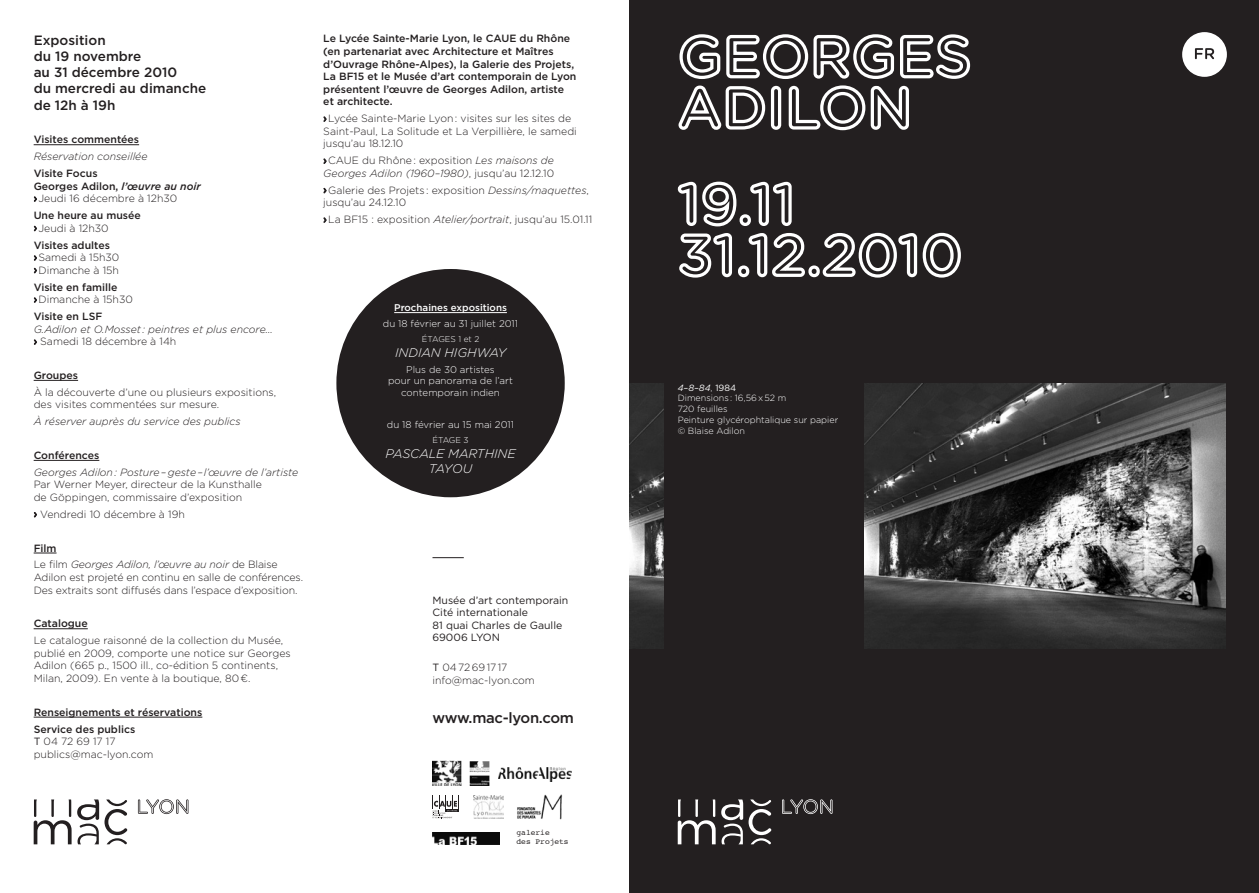
<style>
.page{position:relative;width:1259px;height:893px;background:#fff}
.page>*{position:absolute;margin:0;border:0;box-sizing:border-box;transform-origin:0 0}
.t1{font:500 14.85px "Gotham";letter-spacing:-.02em;color:#231f20}
.t2{font:500 13.5px/16.2px "Gotham";color:#231f20}
.t3{font:italic 300 12.6px/15px "Gotham Rounded";color:#fff;text-align:center}
.t4{font:300 10.5px/12.6px "Gotham";color:#231f20}
.t5{font:500 10.5px/12.6px "Gotham";color:#231f20}
.t6{font:italic 300 10.5px/12.6px "Gotham";color:#231f20}
.t7{font:10.5px/12.6px "Gotham";color:#231f20}
.t8{font:300 9.75px/11.7px "Gotham";color:#fff;text-align:center}
.t9{font:500 9.75px "Gotham";color:#fff}
.t10{font:300 9px/10.8px "Gotham";color:#fff}
.t11{font:300 8.4px "Gotham Rounded";color:#fff}
.t12{font:7.95px/9.4px "Courier";color:#231f20}
.s1{font-style:italic}
.s2{font-family:"Gotham Rounded";font-weight:400}
.s3{font-weight:300}
.s4{font-weight:500}
.s5{font-weight:500;font-style:normal}
.s6{font-family:"Gotham Rounded";font-weight:400;font-style:normal}
.s7{font-style:normal}
.s8{font-weight:400}
.s9{font-weight:400;font-style:italic}
</style>
<div class="page">
<div style="left:629px;top:0;width:630px;height:893px;background:#231f20"></div>
<svg style="left:678px;top:799px;width:37px;height:45px"></svg>
<svg style="left:721px;top:799px;width:50px;height:45px"></svg>
<svg style="left:782px;top:799px;width:50px;height:15px"></svg>
<img style="left:864px;top:383px;width:361px;height:266px">
<img style="left:629px;top:383px;width:34px;height:266px">
<svg style="left:678px;top:34px;width:293px;height:97px"></svg>
<div style="left:739px;top:214px;width:12px;height:12px;border:3px solid #fff;border-radius:4px"></div>
<svg style="left:677px;top:181px;width:60px;height:97px"></svg>
<div style="left:738px;top:265px;width:11px;height:12px;border:3px solid #fff;border-radius:4px"></div>
<svg style="left:747px;top:181px;width:58px;height:97px"></svg>
<div style="left:808px;top:265px;width:12px;height:12px;border:3px solid #fff;border-radius:4px"></div>
<svg style="left:822px;top:232px;width:139px;height:46px"></svg>
<hr style="left:34px;top:144px;width:105px;height:1px;background:#231f20">
<hr style="left:34px;top:380px;width:44px;height:1px;background:#231f20">
<hr style="left:34px;top:460px;width:65px;height:1px;background:#231f20">
<svg style="left:34px;top:553px;width:23px;height:1px"></svg>
<hr style="left:34px;top:628px;width:54px;height:1px;background:#231f20">
<hr style="left:34px;top:717px;width:168px;height:1px;background:#231f20">
<svg style="left:34px;top:196px;width:3px;height:6px"></svg>
<svg style="left:34px;top:226px;width:3px;height:5px"></svg>
<svg style="left:34px;top:255px;width:3px;height:6px"></svg>
<svg style="left:34px;top:268px;width:3px;height:5px"></svg>
<svg style="left:34px;top:297px;width:3px;height:6px"></svg>
<svg style="left:34px;top:340px;width:3px;height:5px"></svg>
<svg style="left:34px;top:512px;width:3px;height:5px"></svg>
<hr style="left:432px;top:557px;width:32px;height:1px;background:#231f20">
<svg style="left:34px;top:799px;width:93px;height:45px"></svg>
<svg style="left:138px;top:799px;width:50px;height:15px"></svg>
<svg style="left:324px;top:217px;width:2px;height:6px"></svg>
<div style="left:336px;top:269px;width:229px;height:228px;background:#231f20;border-radius:50%"></div>
<hr style="left:394px;top:312px;width:113px;height:1px;background:#fff">
<img style="left:432px;top:761px;width:30px;height:25px">
<img style="left:470px;top:761px;width:19px;height:24px">
<svg style="left:432px;top:795px;width:27px;height:23px"></svg>
<img style="left:473px;top:795px;width:31px;height:24px">
<img style="left:517px;top:794px;width:46px;height:26px">
<img style="left:432px;top:832px;width:67px;height:12px">
<img style="left:498px;top:767px;width:74px;height:14px">
<div style="left:1182px;top:32px;width:45px;height:45px;background:#fff;border-radius:50%"></div>
<svg style="left:1195px;top:48px;width:19px;height:11px"></svg>
<p class="t2" style="left:34px;top:32px;width:174px">Exposition<br>du 19 novembre<br>au 31 décembre 2010<br>du mercredi au dimanche de 12h à 19h</p>
<p class="t5" style="left:34px;top:133px;width:107px">Visites commentées</p>
<p class="t6" style="left:34px;top:150px;width:115px">Réservation conseillée</p>
<p class="t5" style="left:34px;top:167px;width:169px">Visite Focus<br>Georges Adilon, <span class="s1">l’œuvre au noir </span><span class="s2">›</span> <span class="s3">Jeudi 16 décembre à 12h30</span></p>
<p class="t5" style="left:34px;top:209px;width:109px">Une heure au musée <span class="s2">›</span> <span class="s3">Jeudi à 12h30</span></p>
<p class="t4" style="left:34px;top:238px;width:87px"><span class="s4">Visites adultes<br></span><span class="s2">›</span> Samedi à 15h30 <span class="s2">›</span> Dimanche à 15h</p>
<p class="t5" style="left:34px;top:280px;width:101px">Visite en famille<br><span class="s2">›</span> <span class="s3">Dimanche à 15h30</span></p>
<p class="t6" style="left:34px;top:310px;width:241px"><span class="s5">Visite en LSF<br></span>G.Adilon et O.Mosset : peintres et plus encore… <span class="s6">›</span> <span class="s7">Samedi 18 décembre à 14h</span></p>
<p class="t5" style="left:34px;top:369px;width:46px">Groupes</p>
<p class="t4" style="left:34px;top:385px;width:244px">À la découverte d’une ou plusieurs expositions, des visites commentées sur mesure.</p>
<p class="t6" style="left:34px;top:415px;width:208px">À réserver auprès du service des publics</p>
<p class="t5" style="left:34px;top:449px;width:67px">Conférences</p>
<p class="t4" style="left:34px;top:466px;width:266px"><span class="s1">Georges Adilon : Posture – geste –l’œuvre de l’artiste<br></span>Par Werner Meyer, directeur de la Kunsthalle<br>de Göppingen, commissaire d’exposition</p>
<p class="t4" style="left:34px;top:508px;width:153px"><span class="s2">›</span> Vendredi 10 décembre à 19h</p>
<p class="t5" style="left:34px;top:541px;width:24px">Film</p>
<p class="t4" style="left:34px;top:558px;width:271px">Le film <span class="s1">Georges Adilon, l’œuvre au noir</span> de Blaise<br>Adilon est projeté en continu en salle de conférences.<br>Des extraits sont diffusés dans l’espace d’exposition.</p>
<p class="t5" style="left:34px;top:617px;width:56px">Catalogue</p>
<p class="t4" style="left:34px;top:634px;width:259px">Le catalogue raisonné de la collection du Musée, publié en 2009, comporte une notice sur Georges Adilon (665 p., 1500 ill., co-édition 5 continents, Milan, 2009). En vente à la boutique, 80 €.</p>
<p class="t5" style="left:34px;top:706px;width:170px">Renseignements et réservations</p>
<p class="t4" style="left:34px;top:722px;width:121px"><span class="s4">Service des publics<br></span><span class="s8">T</span> 04 72 69 17 17 publics@mac-lyon.com</p>
<p class="t5" style="left:323px;top:32px;width:255px">Le Lycée Sainte-Marie Lyon, le CAUE du Rhône (en partenariat avec Architecture et Maîtres d’Ouvrage Rhône-Alpes), la Galerie des Projets, La BF15 et le Musée d’art contemporain de Lyon présentent l’œuvre de Georges Adilon, artiste et architecte.</p>
<p class="t4" style="left:323px;top:112px;width:255px"><span class="s2">›</span> Lycée Sainte-Marie Lyon : visites sur les sites de<br>Saint-Paul, La Solitude et La Verpillière, le samedi jusqu’au 18.12.10</p>
<p class="t4" style="left:323px;top:154px;width:232px"><span class="s2">›</span> CAUE du Rhône : exposition <span class="s1">Les maisons de<br>Georges Adilon (1960–1980)</span>, jusqu’au 12.12.10</p>
<p class="t4" style="left:323px;top:183px;width:267px"><span class="s2">›</span> Galerie des Projets : exposition <span class="s1">Dessins/maquettes</span>, jusqu’au 24.12.10</p>
<p class="t4" style="left:323px;top:213px;width:270px"><span class="s2">›</span> La BF15 : exposition <span class="s1">Atelier/portrait</span>, jusqu’au 15.01.11</p>
<p class="t9" style="left:394px;top:301px;width:114px">Prochaines expositions</p>
<p class="t8" style="left:383px;top:317px;width:137px">du 18 février au 31 juillet 2011</p>
<p class="t11" style="left:422px;top:333px;width:59px">ÉTAGES 1 et 2</p>
<p class="t3" style="left:395px;top:345px;width:113px">INDIAN HIGHWAY</p>
<p class="t8" style="left:388px;top:363px;width:126px">Plus de 30 artistes<br>pour un panorama de l’art contemporain indien</p>
<p class="t8" style="left:387px;top:418px;width:129px">du 18 février au 15 mai 2011</p>
<p class="t11" style="left:432px;top:434px;width:38px">ÉTAGE 3</p>
<p class="t3" style="left:385px;top:445px;width:132px">PASCALE MARTHINE<br>TAYOU</p>
<p class="t7" style="left:432px;top:593px;width:137px">Musée d’art contemporain<br>Cité internationale<br>81 quai Charles de Gaulle<br>69006 LYON</p>
<p class="t4" style="left:432px;top:661px;width:104px"><span class="s8">T</span> 04 72 69 17 17 info@mac-lyon.com</p>
<p class="t1" style="left:432px;top:708px;width:143px">www.mac-lyon.com</p>
<p class="t12" style="left:516px;top:827px;width:54px">galerie<br>des Projets</p>
<p class="t10" style="left:678px;top:382px;width:162px"><span class="s9">4–8–84</span>, <span class="s8">1984<br></span>Dimensions : 16,56 x 52 m<br>720 feuilles<br>Peinture glycérophtalique sur papier © Blaise Adilon</p>
</div>
